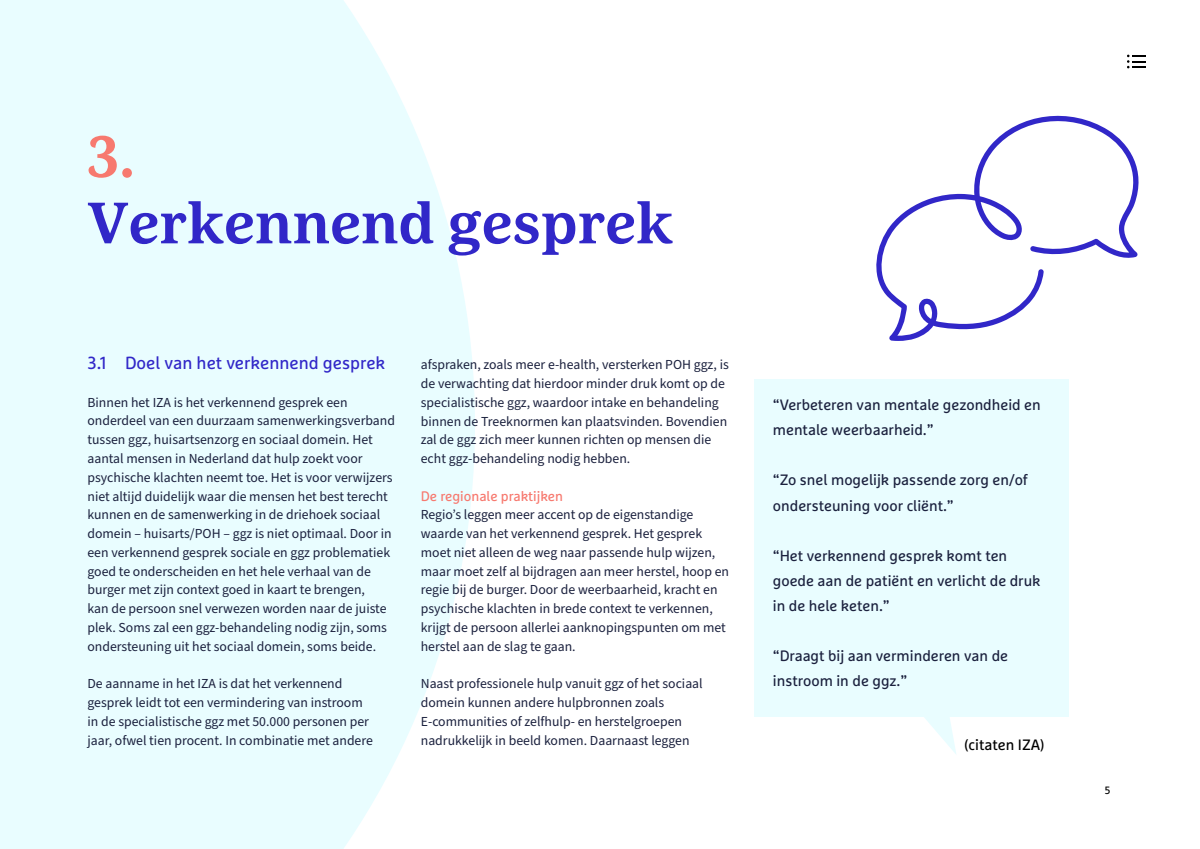
<style>
.page{position:relative;width:1200px;height:849px;background:#fff}
.page>*{position:absolute;margin:0;border:0;box-sizing:border-box;transform-origin:0 0}
.t1{font:700 58.12px "Marselis Serif OT";color:#3127c8}
.t2{font:700 58.12px "Marselis Serif OT";color:#f7796f}
.t3{font:17.5px "Marselis Pro";color:#3127c8}
.t4{font:15px/25px "Marselis Pro";color:#1b213e}
.t5{font:15px "Marselis Pro";color:#000}
.t6{font:13.75px/18.8px "Source Sans Pro";color:#1b213e}
.t7{font:13.75px "Marselis Pro";color:#f7796f}
.t8{font:10.62px "Marselis Pro";color:#000}
</style>
<div class="page">
<div style="left:0;top:0;width:475px;height:848px;background:#e9fdff"></div>
<svg style="left:1127px;top:55px;width:19px;height:13px"></svg>
<div style="left:754px;top:379px;width:315px;height:337px;background:#e9fdff"></div>
<svg style="left:922px;top:716px;width:35px;height:38px"></svg>
<svg style="left:876px;top:115px;width:263px;height:226px"></svg>
<h1 class="t2" style="left:88px;top:133px;width:49px">3.</h1>
<h1 class="t1" style="left:88px;top:199px;width:587px">Verkennend gesprek</h1>
<p class="t3" style="left:88px;top:352px;width:299px">3.1 Doel van het verkennend gesprek</p>
<p class="t6" style="left:88px;top:393px;width:309px">Binnen het IZA is het verkennend gesprek een onderdeel van een duurzaam samenwerkingsverband tussen ggz, huisartsenzorg en sociaal domein. Het aantal mensen in Nederland dat hulp zoekt voor psychische klachten neemt toe. Het is voor verwijzers niet altijd duidelijk waar die mensen het best terecht kunnen en de samenwerking in de driehoek sociaal domein – huisarts/POH – ggz is niet optimaal. Door in een verkennend gesprek sociale en ggz problematiek goed te onderscheiden en het hele verhaal van de burger met zijn context goed in kaart te brengen,<br>kan de persoon snel verwezen worden naar de juiste plek. Soms zal een ggz-behandeling nodig zijn, soms ondersteuning uit het sociaal domein, soms beide.</p>
<p class="t6" style="left:88px;top:674px;width:287px">De aanname in het IZA is dat het verkennend gesprek leidt tot een vermindering van instroom in de specialistische ggz met 50.000 personen per jaar, ofwel tien procent. In combinatie met andere</p>
<p class="t6" style="left:421px;top:355px;width:310px">afspraken, zoals meer e-health, versterken POH ggz, is de verwachting dat hierdoor minder druk komt op de specialistische ggz, waardoor intake en behandeling binnen de Treeknormen kan plaatsvinden. Bovendien zal de ggz zich meer kunnen richten op mensen die echt ggz-behandeling nodig hebben.</p>
<p class="t7" style="left:421px;top:487px;width:144px">De regionale praktijken</p>
<p class="t6" style="left:421px;top:505px;width:310px">Regio’s leggen meer accent op de eigenstandige waarde van het verkennend gesprek. Het gesprek moet niet alleen de weg naar passende hulp wijzen, maar moet zelf al bijdragen aan meer herstel, hoop en regie bij de burger. Door de weerbaarheid, kracht en psychische klachten in brede context te verkennen, krijgt de persoon allerlei aanknopingspunten om met herstel aan de slag te gaan.</p>
<p class="t6" style="left:421px;top:674px;width:283px">Naast professionele hulp vanuit ggz of het sociaal domein kunnen andere hulpbronnen zoals E-communities of zelfhulp- en herstelgroepen nadrukkelijk in beeld komen. Daarnaast leggen</p>
<p class="t4" style="left:773px;top:392px;width:269px">“Verbeteren van mentale gezondheid en mentale weerbaarheid.”</p>
<p class="t4" style="left:773px;top:467px;width:257px">“Zo snel mogelijk passende zorg en/of ondersteuning voor cliënt.”</p>
<p class="t4" style="left:773px;top:542px;width:269px">“Het verkennend gesprek komt ten goede aan de patiënt en verlicht de druk in de hele keten.”</p>
<p class="t4" style="left:773px;top:642px;width:237px">“Draagt bij aan verminderen van de instroom in de ggz.”</p>
<p class="t5" style="left:964px;top:735px;width:82px">(citaten IZA)</p>
<p class="t8" style="left:1105px;top:783px;width:7px">5</p>
</div>
